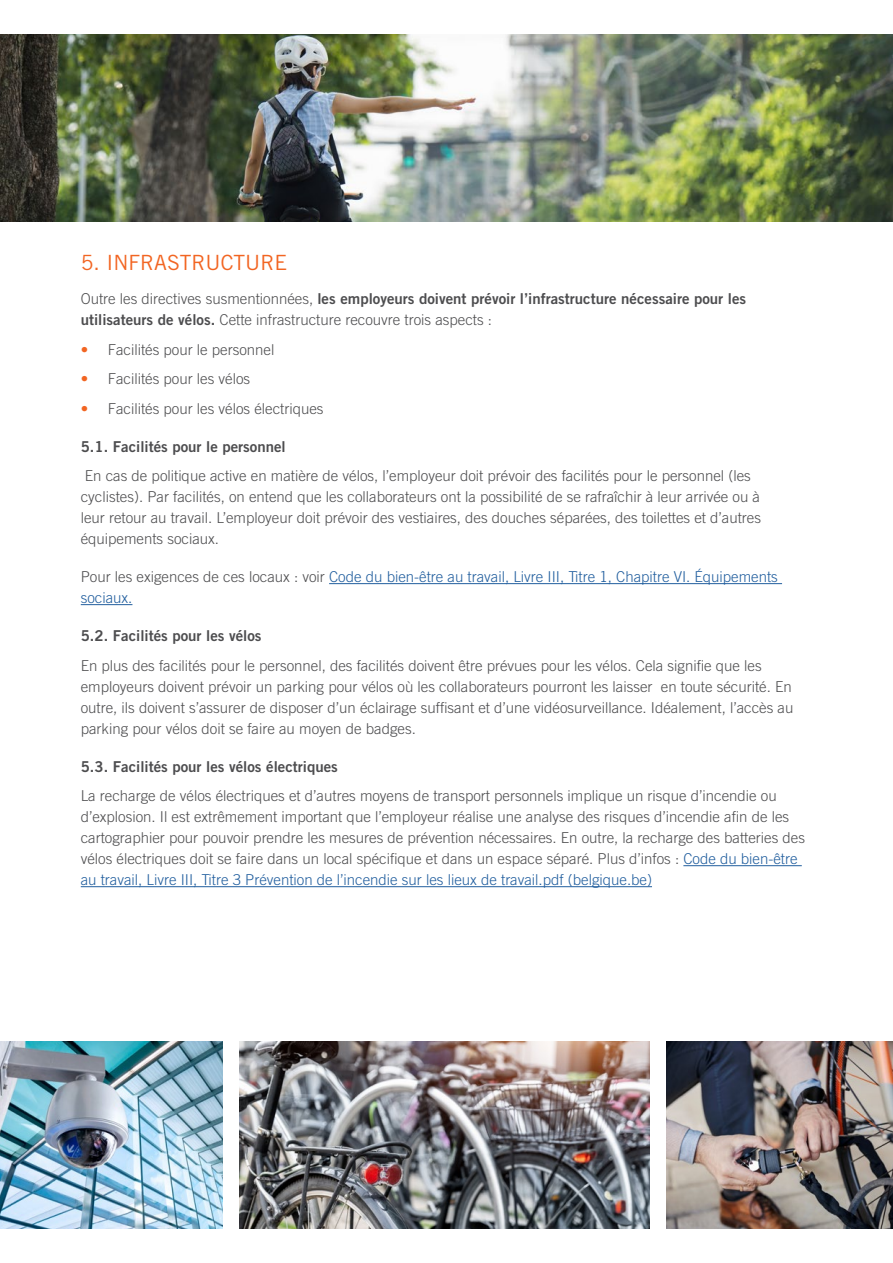
<style>
.page{position:relative;width:893px;height:1263px;background:#fff}
.page>*{position:absolute;margin:0;border:0;box-sizing:border-box;transform-origin:0 0}
.t1{font:21px "Trade Gothic LT Std";color:#f26522}
.t2{font:300 15px/21px "Trade Gothic LT Std";color:#4d4d4f}
.t3{font:15px "Trade Gothic LT Std Bd 2";color:#4d4d4f}
.t4{font:300 15px/21px "Trade Gothic LT Std";color:#215e9e}
.s1{font-family:"Trade Gothic LT Std";font-weight:300}
.s2{font-family:"Trade Gothic LT Std Bd 2";font-weight:400}
.s3{color:#f26522}
.s4{color:#4d4d4f}
.s5{color:#215e9e}
</style>
<div class="page">
<hr style="left:329px;top:583px;width:453px;height:1px;background:#215e9e">
<hr style="left:81px;top:604px;width:51px;height:1px;background:#215e9e">
<hr style="left:683px;top:865px;width:119px;height:1px;background:#215e9e">
<hr style="left:81px;top:886px;width:571px;height:1px;background:#215e9e">
<img style="left:0;top:1042px;width:222px;height:187px">
<img style="left:239px;top:1042px;width:411px;height:187px">
<img style="left:667px;top:1042px;width:226px;height:187px">
<img style="left:0;top:34px;width:893px;height:187px">
<h1 class="t1" style="left:81px;top:250px;width:208px">5. INFRASTRUCTURE</h1>
<p class="t3" style="left:81px;top:289px;width:667px"><span class="s1">Outre les directives susmentionnées,</span> les employeurs doivent prévoir l’infrastructure nécessaire pour les</p>
<p class="t2" style="left:81px;top:309px;width:413px"><span class="s2">utilisateurs de vélos.</span> Cette infrastructure recouvre trois aspects :</p>
<p class="t2" style="left:81px;top:339px;width:195px"><span class="s3">•</span> Facilités pour le personnel</p>
<p class="t2" style="left:81px;top:368px;width:171px"><span class="s3">•</span> Facilités pour les vélos</p>
<p class="t2" style="left:81px;top:398px;width:244px"><span class="s3">•</span> Facilités pour les vélos électriques</p>
<p class="t3" style="left:81px;top:437px;width:206px">5.1. Facilités pour le personnel</p>
<p class="t2" style="left:81px;top:465px;width:682px">En cas de politique active en matière de vélos, l’employeur doit prévoir des facilités pour le personnel (les cyclistes). Par facilités, on entend que les collaborateurs ont la possibilité de se rafraîchir à leur arrivée ou à leur retour au travail. L’employeur doit prévoir des vestiaires, des douches séparées, des toilettes et d’autres équipements sociaux.</p>
<p class="t4" style="left:81px;top:566px;width:699px"><span class="s4">Pour les exigences de ces locaux : voir</span> Code du bien-être au travail, Livre III, Titre 1, Chapitre VI. Équipements sociaux.</p>
<p class="t3" style="left:81px;top:626px;width:182px">5.2. Facilités pour les vélos</p>
<p class="t2" style="left:81px;top:655px;width:714px">En plus des facilités pour le personnel, des facilités doivent être prévues pour les vélos. Cela signifie que les employeurs doivent prévoir un parking pour vélos où les collaborateurs pourront les laisser en toute sécurité. En outre, ils doivent s’assurer de disposer d’un éclairage suffisant et d’une vidéosurveillance. Idéalement, l’accès au parking pour vélos doit se faire au moyen de badges.</p>
<p class="t3" style="left:81px;top:757px;width:259px">5.3. Facilités pour les vélos électriques</p>
<p class="t2" style="left:81px;top:785px;width:726px">La recharge de vélos électriques et d’autres moyens de transport personnels implique un risque d’incendie ou d’explosion. Il est extrêmement important que l’employeur réalise une analyse des risques d’incendie afin de les cartographier pour pouvoir prendre les mesures de prévention nécessaires. En outre, la recharge des batteries des vélos électriques doit se faire dans un local spécifique et dans un espace séparé. Plus d’infos : <span class="s5">Code du bien-être au travail, Livre III, Titre 3 Prévention de l’incendie sur les lieux de travail.pdf (belgique.be)</span></p>
</div>
